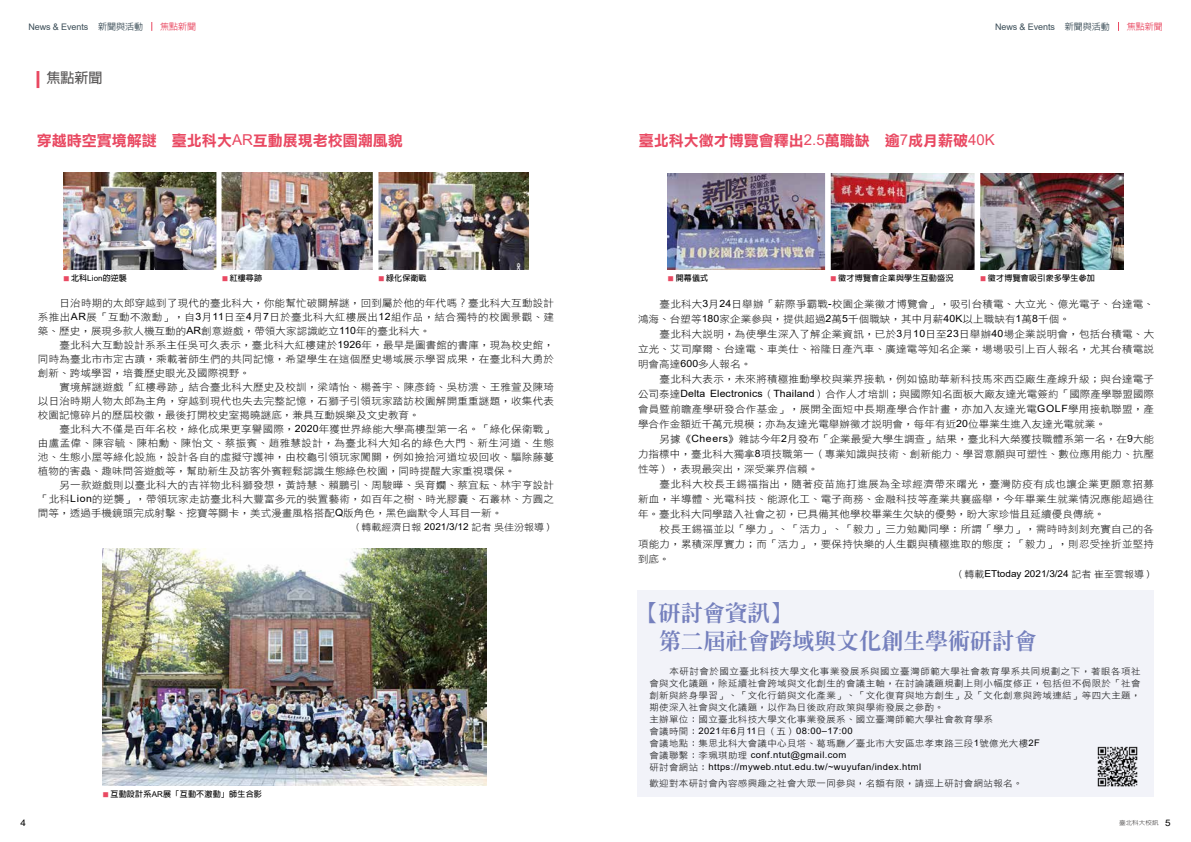
<style>
.page{position:relative;width:1191px;height:842px;background:#fff}
.page>*{position:absolute;margin:0;border:0;box-sizing:border-box;transform-origin:0 0}
.t1{font:800 22px/28px "Inn Ming";letter-spacing:.01em;color:#7580bd}
.t2{font:15px "DF Li Hei Bd WIN BF";color:#e94962}
.t3{font:700 14px "Lin Gothic";color:#595757}
.t4{font:10px/15px "DF Li Hei Lt WIN BF";letter-spacing:.01em;color:#000;text-align:justify;scale:1.05 1}
.t5{font:9.5px "Arial";color:#000;scale:1.05 1}
.t6{font:9.5px "DF Li Hei Lt WIN BF";color:#000;scale:1.05 1}
.t7{font:9px/12px "DF Li Hei Lt WIN BF";letter-spacing:.04em;color:#000;scale:1.05 1}
.t8{font:9px/12px "Arial";letter-spacing:.04em;color:#000;scale:1.05 1}
.t9{font:9px "Arial";letter-spacing:-.01em;color:#3b4d57}
.t10{font:500 9px "Lin Gothic";color:#e94962}
.t11{font:9px "Arial";letter-spacing:.04em;color:#000;scale:1.1 1}
.t12{font:700 8px "Lin Gothic";letter-spacing:.03em;color:#000}
.t13{font:500 6px "Lin Gothic";color:#595757;scale:1.1 1}
.s1{font-family:"Lin Gothic";font-weight:500}
.s2{font-family:"Arial"}
.s3{font-size:6px;color:#e94962}
.s4{font-family:"Arial";font-weight:400}
.s5{font-family:"Microsoft Jheng Hei"}
.s6{font-family:"DF Li Hei Lt WIN BF"}
.s7{font-family:"Arial";font-weight:400;font-size:9px;color:#000}
</style>
<div class="page">
<svg style="left:37px;top:71px;width:2px;height:17px"></svg>
<img style="left:63px;top:173px;width:153px;height:96px">
<img style="left:379px;top:173px;width:150px;height:97px">
<img style="left:221px;top:173px;width:152px;height:96px">
<img style="left:103px;top:549px;width:383px;height:236px">
<img style="left:830px;top:173px;width:144px;height:96px">
<img style="left:980px;top:173px;width:144px;height:96px">
<img style="left:667px;top:173px;width:158px;height:96px">
<div style="left:637px;top:590px;width:516px;height:207px;background:#f2f3f9"></div>
<img style="left:1097px;top:746px;width:41px;height:41px">
<p class="t9" style="left:28px;top:20px;width:116px">News &amp; Events <span class="s1">新聞與活動</span></p>
<p class="t10" style="left:160px;top:22px;width:37px">焦點新聞</p>
<p class="t9" style="left:995px;top:20px;width:116px">News &amp; Events <span class="s1">新聞與活動</span></p>
<p class="t10" style="left:1126px;top:22px;width:37px">焦點新聞</p>
<h3 class="t3" style="left:46px;top:71px;width:57px">焦點新聞</h3>
<h2 class="t2" style="left:37px;top:133px;width:367px">穿越時空實境解謎　臺北科大<span class="s2">AR</span>互動展現老校園潮風貌</h2>
<h2 class="t2" style="left:639px;top:133px;width:357px">臺北科大徵才博覽會釋出<span class="s2">2.5</span>萬職缺　逾<span class="s2">7</span>成月薪破<span class="s2">40K</span></h2>
<p class="t12" style="left:63px;top:274px;width:65px"><span class="s3">■</span> 北科<span class="s4">Lion</span>的逆襲</p>
<p class="t12" style="left:222px;top:274px;width:41px"><span class="s3">■</span> 紅樓尋跡</p>
<p class="t12" style="left:378px;top:274px;width:50px"><span class="s3">■</span> 綠化保衛戰</p>
<p class="t12" style="left:668px;top:274px;width:42px"><span class="s3">■</span> 開幕儀式</p>
<p class="t12" style="left:830px;top:274px;width:124px"><span class="s3">■</span> 徵才博覽會企業與學生互動盛況</p>
<p class="t12" style="left:980px;top:274px;width:116px"><span class="s3">■</span> 徵才博覽會吸引眾多學生參加</p>
<p class="t4" style="left:38px;top:296px;width:493px;line-height:14px;text-indent:22px">日治時期的太郎穿越到了現代的臺北科大，你能幫忙破關解謎，回到屬於他的年代嗎？臺北科大互動設計系推出<span class="s2">AR</span>展「互動不激動」，自<span class="s2">3</span>月<span class="s2">11</span>日至<span class="s2">4</span>月<span class="s2">7</span>日於臺北科大紅樓展出<span class="s2">12</span>組作品，結合獨特的校園景觀、建築、歷史，展現多款人機互動的<span class="s2">AR</span>創意遊戲，帶領大家認識屹立<span class="s2">110</span>年的臺北科大。</p>
<p class="t4" style="left:38px;top:338px;width:493px;line-height:14px;text-indent:22px">臺北科大互動設計系系主任吳可久表示，臺北科大紅樓建於<span class="s2">1926</span>年，最早是圖書館的書庫，現為校史館，同時為臺北市市定古蹟，乘載著師生們的共同記憶，希望學生在這個歷史場域展示學習成果，在臺北科大勇於創新、跨域學習，培養歷史眼光及國際視野。</p>
<p class="t4" style="left:38px;top:380px;width:493px;line-height:14px;text-indent:22px">實境解謎遊戲「紅樓尋跡」結合臺北科大歷史及校訓，梁靖怡、楊善宇、陳彥錡、吳枋澐、王雅萱及陳琦以日治時期人物太郎為主角，穿越到現代也失去完整記憶，石獅子引領玩家踏訪校園解開重重謎題，收集代表校園記憶碎片的歷屆校徽，最後打開校史室揭曉謎底，兼具互動娛樂及文史教育。</p>
<p class="t4" style="left:38px;top:422px;width:493px;line-height:14px;text-indent:22px">臺北科大不僅是百年名校，綠化成果更享譽國際，<span class="s2">2020</span>年獲世界綠能大學高樓型第一名。「綠化保衛戰」由盧孟偉、陳容毓、陳柏勳、陳怡文、蔡振賓、趙雅慧設計，為臺北科大知名的綠色大門、新生河道、生態池、生態小屋等綠化設施，設計各自的虛擬守護神，由校龜引領玩家闖關，例如撿拾河道垃圾回收、驅除藤蔓植物的害蟲、趣味問答遊戲等，幫助新生及訪客外賓輕鬆認識生態綠色校園，同時提醒大家重視環保。</p>
<p class="t4" style="left:38px;top:478px;width:493px;line-height:14px;text-indent:22px">另一款遊戲則以臺北科大的吉祥物北科獅發想，黃詩慧、賴鵬引、周駿曄、吳育<span class="s5">嫺</span>、蔡宜耘、林宇亨設計「北科<span class="s2">Lion</span>的逆襲」，帶領玩家走訪臺北科大豐富多元的裝置藝術，如百年之樹、時光膠囊、石叢林、方圓之間等，透過手機鏡頭完成射擊、挖寶等關卡，美式漫畫風格搭配<span class="s2">Q</span>版角色，黑色幽默令人耳目一新。</p>
<p class="t6" style="left:352px;top:522px;width:194px">（轉載經濟日報 <span class="s2">2021/3/12</span> 記者吳佳汾報導）</p>
<p class="t4" style="left:638px;top:297px;width:493px;text-indent:22px">臺北科大<span class="s2">3</span>月<span class="s2">24</span>日舉辦「薪際爭霸戰<span class="s2">-</span>校園企業徵才博覽會」，吸引台積電、大立光、億光電子、台達電、鴻海、台塑等<span class="s2">180</span>家企業參與，提供超過<span class="s2">2</span>萬<span class="s2">5</span>千個職缺，其中月薪<span class="s2">40K</span>以上職缺有<span class="s2">1</span>萬<span class="s2">8</span>千個。</p>
<p class="t4" style="left:638px;top:327px;width:493px;text-indent:22px">臺北科大說明，為使學生深入了解企業資訊，已於<span class="s2">3</span>月<span class="s2">10</span>日至<span class="s2">23</span>日舉辦<span class="s2">40</span>場企業說明會，包括台積電、大立光、艾司摩爾、台達電、車美仕、裕隆日產汽車、廣達電等知名企業，場場吸引上百人報名，尤其台積電說明會高達<span class="s2">600</span>多人報名。</p>
<p class="t4" style="left:638px;top:372px;width:493px;text-indent:22px">臺北科大表示，未來將積極推動學校與業界接軌，例如協助華新科技馬來西亞廠生產線升級；與台達電子公司泰達<span class="s2">Delta Electronics</span>（<span class="s2">Thailand</span>）合作人才培訓；與國際知名面板大廠友達光電簽約「國際產學聯盟國際會員暨前瞻產學研發合作基金」，展開全面短中長期產學合作計畫，亦加入友達光電<span class="s2">GOLF</span>學用接軌聯盟，產學合作金額近千萬元規模；亦為友達光電舉辦徵才說明會，每年有近<span class="s2">20</span>位畢業生進入友達光電就業。</p>
<p class="t4" style="left:638px;top:432px;width:493px;text-indent:22px">另據《<span class="s2">Cheers</span>》雜誌今年<span class="s2">2</span>月發布「企業最愛大學生調查」結果，臺北科大榮獲技職體系第一名，在<span class="s2">9</span>大能力指標中，臺北科大獨拿<span class="s2">8</span>項技職第一（專業知識與技術、創新能力、學習意願與可塑性、數位應用能力、抗壓性等），表現最突出，深受業界信賴。</p>
<p class="t4" style="left:638px;top:477px;width:493px;text-indent:22px">臺北科大校長王錫福指出，隨著疫苗施打進展為全球經濟帶來曙光，臺灣防疫有成也讓企業更願意招募新血，半導體、光電科技、能源化工、電子商務、金融科技等產業共襄盛舉，今年畢業生就業情況應能超過往年。臺北科大同學踏入社會之初，已具備其他學校畢業生欠缺的優勢，盼大家珍惜且延續優良傳統。</p>
<p class="t4" style="left:638px;top:522px;width:493px;text-indent:22px">校長王錫福並以「學力」、「活力」、「毅力」三力勉勵同學：所謂「學力」，需時時刻刻充實自己的各項能力，累積深厚實力；而「活力」，要保持快樂的人生觀與積極進取的態度；「毅力」，則忍受挫折並堅持到底。</p>
<p class="t5" style="left:954px;top:567px;width:192px"><span class="s6">（轉載</span>ETtoday 2021/3/24 <span class="s6">記者崔至雲報導）</span></p>
<h1 class="t1" style="left:659px;top:599px;width:379px;text-indent:-22px">【研討會資訊】<br>第二屆社會跨域與文化創生學術研討會</h1>
<p class="t7" style="left:649px;top:665px;width:469px;text-indent:20px">本研討會於國立臺北科技大學文化事業發展系與國立臺灣師範大學社會教育學系共同規劃之下，著眼各項社會與文化議題，除延續社會跨域與文化創生的會議主軸，在討論議題規劃上則小幅度修正，包括但不侷限於「社會創新與終身學習」、「文化行銷與文化產業」、「文化復育與地方創生」及「文化創意與跨域連結」等四大主題，期使深入社會與文化議題，以作為日後政府政策與學術發展之參酌。<br>主辦單位：國立臺北科技大學文化事業發展系、國立臺灣師範大學社會教育學系</p>
<p class="t8" style="left:649px;top:725px;width:195px"><span class="s6">會議時間：</span>2021<span class="s6">年</span>6<span class="s6">月</span>11<span class="s6">日（五）</span>08:00–17:00</p>
<p class="t7" style="left:649px;top:737px;width:373px">會議地點：集思北科大會議中心貝塔、葛瑪廳／臺北市大安區忠孝東路三段<span class="s2">1</span>號億光大樓<span class="s2">2F</span></p>
<p class="t8" style="left:649px;top:749px;width:260px"><span class="s6">會議聯繫：李珮琪助理</span> conf.ntut@gmail.com<br><span class="s6">研討會網站：</span>https://myweb.ntut.edu.tw/~wuyufan/index.html</p>
<p class="t7" style="left:649px;top:777px;width:357px">歡迎對本研討會內容感興趣之社會大眾一同參與，名額有限，請逕上研討會網站報名。</p>
<p class="t12" style="left:103px;top:790px;width:161px"><span class="s3">■</span> 互動設計系<span class="s4">AR</span>展「互動不激動」師生合影</p>
<p class="t11" style="left:20px;top:817px;width:7px">4</p>
<p class="t13" style="left:1119px;top:820px;width:48px">臺北科大校訊 <span class="s7">5</span></p>
</div>
